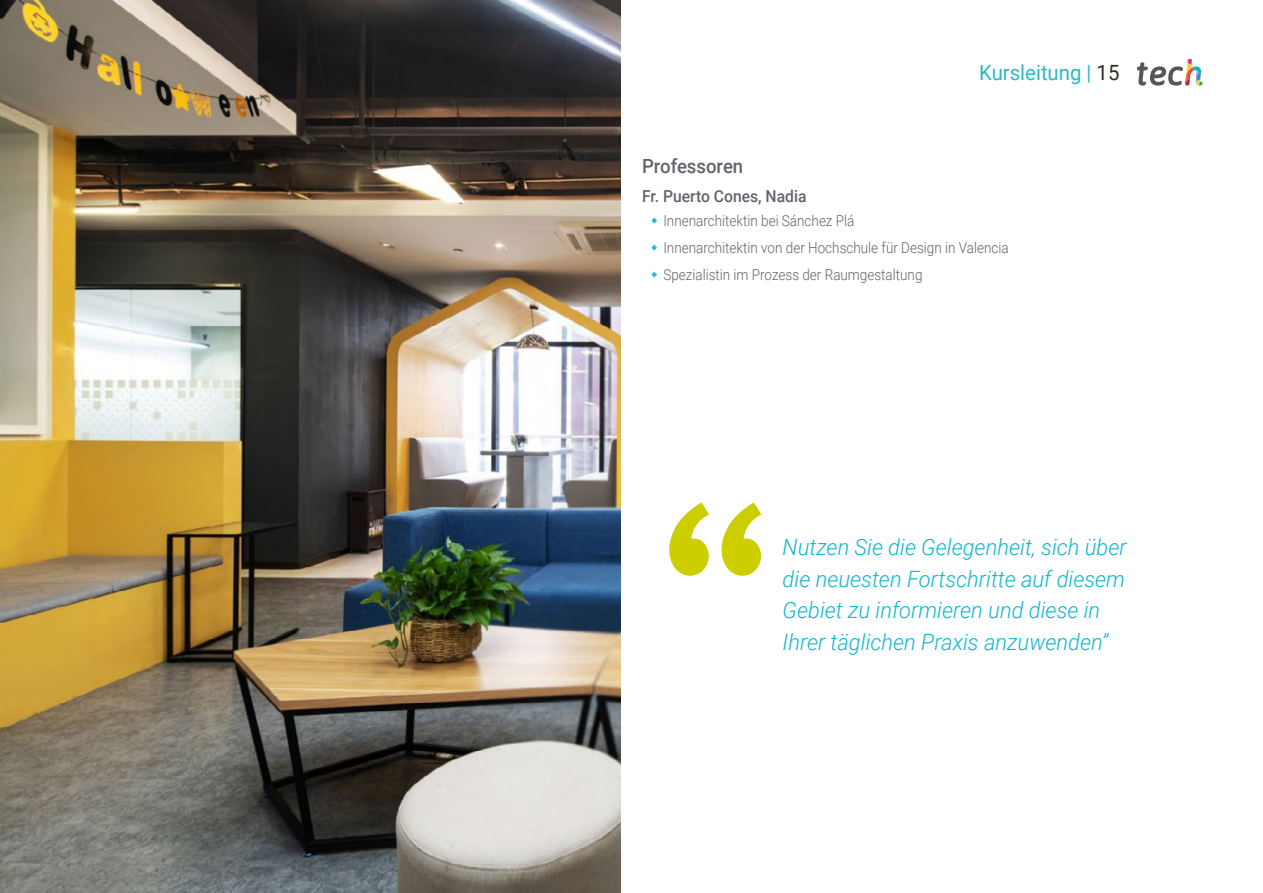
<style>
.page{position:relative;width:1263px;height:893px;background:#fff}
.page>*{position:absolute;margin:0;border:0;box-sizing:border-box;transform-origin:0 0}
.t1{font:italic 300 22.5px/31.5px "Roboto";color:#0fb6cf}
.t2{font:21px "Roboto";color:#2db8c5}
.t3{font:500 19.5px "Roboto";color:#61646a;scale:.95 1}
.t4{font:500 16.5px "Roboto";color:#61646a;scale:.95 1}
.t5{font:300 15px/26.7px "Roboto";color:#61646a;scale:.9 1}
.s1{color:#312e20}
</style>
<div class="page">
<img style="left:0;top:0;width:621px;height:893px">
<svg style="left:1137px;top:59px;width:65px;height:27px"></svg>
<svg style="left:669px;top:502px;width:92px;height:74px"></svg>
<p class="t3" style="left:642px;top:152px;width:108px">Professoren</p>
<p class="t2" style="left:979px;top:57px;width:142px">Kursleitung | <span class="s1">15</span></p>
<p class="t4" style="left:642px;top:184px;width:175px">Fr. Puerto Cones, Nadia</p>
<p class="t5" style="left:663px;top:207px;width:385px">Innenarchitektin bei Sánchez Plá<br>Innenarchitektin von der Hochschule für Design in Valencia<br>Spezialistin im Prozess der Raumgestaltung</p>
<p class="t1" style="left:783px;top:530px;width:346px">Nutzen Sie die Gelegenheit, sich über die neuesten Fortschritte auf diesem Gebiet zu informieren und diese in Ihrer täglichen Praxis anzuwenden”</p>
</div>
